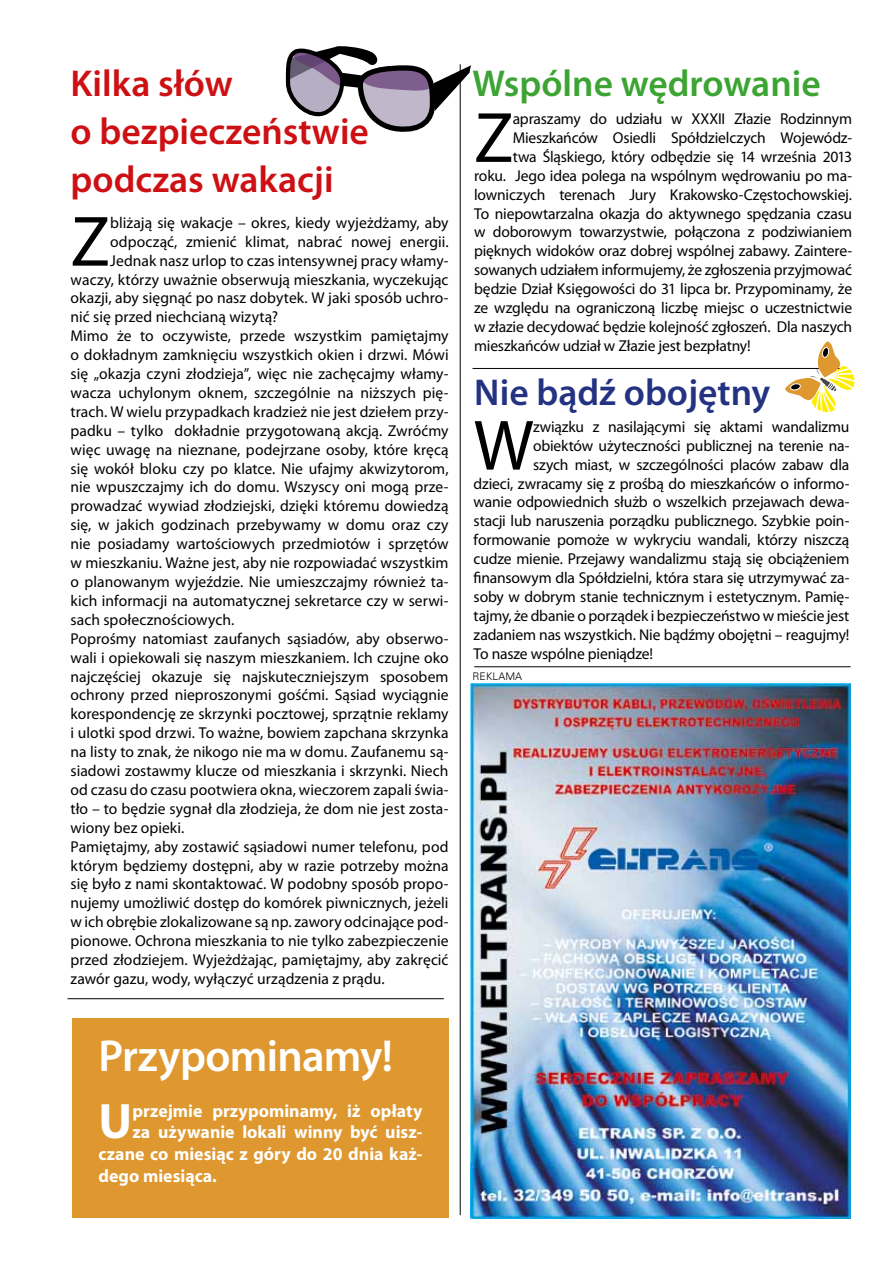
<style>
.page{position:relative;width:893px;height:1263px;background:#fff}
.page>*{position:absolute;margin:0;border:0;box-sizing:border-box;transform-origin:0 0}
.t1{font:71.85px "Myriad Pro";color:#000}
.t2{font:700 50.1px "Myriad Pro";color:#fff}
.t3{font:600 45px "Myriad Pro";letter-spacing:-.02em;color:#fff}
.t4{font:600 37.5px/48px "Myriad Pro";color:#cd1013}
.t5{font:600 37.5px "Myriad Pro";color:#3ca432}
.t6{font:600 37.5px "Myriad Pro";color:#243282}
.t7{font:700 18px "Myriad Pro";color:#fff}
.t8{font:15.75px "Myriad Pro";color:#000}
.t9{font:10.5px "USA Light";letter-spacing:.01em;color:#000}
</style>
<div class="page">
<img style="left:67px;top:46px;width:788px;height:1173px">
<h3 class="t4" style="left:71px;top:58px;width:300px">Kilka słów<br>o bezpieczeństwie podczas wakacji</h3>
<h1 class="t1" style="left:71px;top:197px;width:41px">Z</h1>
<p class="t8" style="left:110px;top:213px;width:340px">bliżają się wakacje – okres, kiedy wyjeżdżamy, aby</p>
<p class="t8" style="left:110px;top:232px;width:340px">odpocząć, zmienić klimat, nabrać nowej energii.</p>
<p class="t8" style="left:110px;top:251px;width:340px">Jednak nasz urlop to czas intensywnej pracy włamy-</p>
<p class="t8" style="left:71px;top:270px;width:379px">waczy, którzy uważnie obserwują mieszkania, wyczekując</p>
<p class="t8" style="left:71px;top:288px;width:380px">okazji, aby sięgnąć po nasz dobytek. W jaki sposób uchro-</p>
<p class="t8" style="left:71px;top:307px;width:209px">nić się przed niechcianą wizytą?</p>
<p class="t8" style="left:71px;top:326px;width:379px">Mimo że to oczywiste, przede wszystkim pamiętajmy</p>
<p class="t8" style="left:71px;top:345px;width:380px">o dokładnym zamknięciu wszystkich okien i drzwi. Mówi</p>
<p class="t8" style="left:71px;top:364px;width:380px">się „okazja czyni złodzieja”, więc nie zachęcajmy włamy-</p>
<p class="t8" style="left:71px;top:383px;width:380px">wacza uchylonym oknem, szczególnie na niższych pię-</p>
<p class="t8" style="left:71px;top:402px;width:380px">trach. W wielu przypadkach kradzież nie jest dziełem przy-</p>
<p class="t8" style="left:71px;top:421px;width:379px">padku – tylko dokładnie przygotowaną akcją. Zwróćmy</p>
<p class="t8" style="left:71px;top:440px;width:380px">więc uwagę na nieznane, podejrzane osoby, które kręcą</p>
<p class="t8" style="left:71px;top:459px;width:379px">się wokół bloku czy po klatce. Nie ufajmy akwizytorom,</p>
<p class="t8" style="left:71px;top:477px;width:380px">nie wpuszczajmy ich do domu. Wszyscy oni mogą prze-</p>
<p class="t8" style="left:71px;top:496px;width:380px">prowadzać wywiad złodziejski, dzięki któremu dowiedzą</p>
<p class="t8" style="left:71px;top:515px;width:380px">się, w jakich godzinach przebywamy w domu oraz czy</p>
<p class="t8" style="left:71px;top:534px;width:379px">nie posiadamy wartościowych przedmiotów i sprzętów</p>
<p class="t8" style="left:71px;top:553px;width:379px">w mieszkaniu. Ważne jest, aby nie rozpowiadać wszystkim</p>
<p class="t8" style="left:71px;top:572px;width:380px">o planowanym wyjeździe. Nie umieszczajmy również ta-</p>
<p class="t8" style="left:71px;top:591px;width:380px">kich informacji na automatycznej sekretarce czy w serwi-</p>
<p class="t8" style="left:71px;top:610px;width:165px">sach społecznościowych.</p>
<p class="t8" style="left:71px;top:629px;width:380px">Poprośmy natomiast zaufanych sąsiadów, aby obserwo-</p>
<p class="t8" style="left:71px;top:648px;width:379px">wali i opiekowali się naszym mieszkaniem. Ich czujne oko</p>
<p class="t8" style="left:71px;top:666px;width:379px">najczęściej okazuje się najskuteczniejszym sposobem</p>
<p class="t8" style="left:71px;top:685px;width:379px">ochrony przed nieproszonymi gośćmi. Sąsiad wyciągnie</p>
<p class="t8" style="left:71px;top:704px;width:379px">korespondencję ze skrzynki pocztowej, sprzątnie reklamy</p>
<p class="t8" style="left:71px;top:723px;width:379px">i ulotki spod drzwi. To ważne, bowiem zapchana skrzynka</p>
<p class="t8" style="left:71px;top:742px;width:380px">na listy to znak, że nikogo nie ma w domu. Zaufanemu są-</p>
<p class="t8" style="left:71px;top:761px;width:379px">siadowi zostawmy klucze od mieszkania i skrzynki. Niech</p>
<p class="t8" style="left:71px;top:780px;width:380px">od czasu do czasu pootwiera okna, wieczorem zapali świa-</p>
<p class="t8" style="left:71px;top:799px;width:380px">tło – to będzie sygnał dla złodzieja, że dom nie jest zosta-</p>
<p class="t8" style="left:71px;top:818px;width:115px">wiony bez opieki.</p>
<p class="t8" style="left:71px;top:837px;width:379px">Pamiętajmy, aby zostawić sąsiadowi numer telefonu, pod</p>
<p class="t8" style="left:71px;top:855px;width:379px">którym będziemy dostępni, aby w razie potrzeby można</p>
<p class="t8" style="left:71px;top:874px;width:380px">się było z nami skontaktować. W podobny sposób propo-</p>
<p class="t8" style="left:71px;top:893px;width:379px">nujemy umożliwić dostęp do komórek piwnicznych, jeżeli</p>
<p class="t8" style="left:71px;top:912px;width:380px">w ich obrębie zlokalizowane są np. zawory odcinające pod-</p>
<p class="t8" style="left:71px;top:931px;width:380px">pionowe. Ochrona mieszkania to nie tylko zabezpieczenie</p>
<p class="t8" style="left:71px;top:950px;width:379px">przed złodziejem. Wyjeżdżając, pamiętajmy, aby zakręcić</p>
<p class="t8" style="left:71px;top:969px;width:316px">zawór gazu, wody, wyłączyć urządzenia z prądu.</p>
<h3 class="t3" style="left:98px;top:1027px;width:296px">Przypominamy!</h3>
<h2 class="t2" style="left:98px;top:1089px;width:35px">U</h2>
<p class="t7" style="left:132px;top:1099px;width:291px">przejmie przypominamy, iż opłaty</p>
<p class="t7" style="left:132px;top:1120px;width:292px">za używanie lokali winny być uisz-</p>
<p class="t7" style="left:98px;top:1142px;width:325px">czane co miesiąc z góry do 20 dnia każ-</p>
<p class="t7" style="left:98px;top:1164px;width:120px">dego miesiąca.</p>
<h3 class="t5" style="left:472px;top:59px;width:350px">Wspólne wędrowanie</h3>
<h1 class="t1" style="left:474px;top:93px;width:41px">Z</h1>
<p class="t8" style="left:513px;top:109px;width:341px">apraszamy do udziału w XXXII Złazie Rodzinnym</p>
<p class="t8" style="left:513px;top:128px;width:341px">Mieszkańców Osiedli Spółdzielczych Wojewódz-</p>
<p class="t8" style="left:513px;top:147px;width:341px">twa Śląskiego, który odbędzie się 14 września 2013</p>
<p class="t8" style="left:474px;top:166px;width:380px">roku. Jego idea polega na wspólnym wędrowaniu po ma-</p>
<p class="t8" style="left:474px;top:185px;width:379px">lowniczych terenach Jury Krakowsko-Częstochowskiej.</p>
<p class="t8" style="left:474px;top:204px;width:380px">To niepowtarzalna okazja do aktywnego spędzania czasu</p>
<p class="t8" style="left:474px;top:222px;width:379px">w doborowym towarzystwie, połączona z podziwianiem</p>
<p class="t8" style="left:474px;top:241px;width:380px">pięknych widoków oraz dobrej wspólnej zabawy. Zaintere-</p>
<p class="t8" style="left:474px;top:260px;width:379px">sowanych udziałem informujemy, że zgłoszenia przyjmować</p>
<p class="t8" style="left:474px;top:279px;width:379px">będzie Dział Księgowości do 31 lipca br. Przypominamy, że</p>
<p class="t8" style="left:474px;top:298px;width:380px">ze względu na ograniczoną liczbę miejsc o uczestnictwie</p>
<p class="t8" style="left:474px;top:317px;width:379px">w złazie decydować będzie kolejność zgłoszeń. Dla naszych</p>
<p class="t8" style="left:474px;top:336px;width:278px">mieszkańców udział w Złazie jest bezpłatny!</p>
<h3 class="t6" style="left:474px;top:369px;width:298px">Nie bądź obojętny</h3>
<h1 class="t1" style="left:474px;top:401px;width:62px">W</h1>
<p class="t8" style="left:533px;top:417px;width:318px">związku z nasilającymi się aktami wandalizmu</p>
<p class="t8" style="left:533px;top:436px;width:318px">obiektów użyteczności publicznej na terenie na-</p>
<p class="t8" style="left:533px;top:455px;width:318px">szych miast, w szczególności placów zabaw dla</p>
<p class="t8" style="left:474px;top:473px;width:377px">dzieci, zwracamy się z prośbą do mieszkańców o informo-</p>
<p class="t8" style="left:474px;top:492px;width:377px">wanie odpowiednich służb o wszelkich przejawach dewa-</p>
<p class="t8" style="left:474px;top:511px;width:377px">stacji lub naruszenia porządku publicznego. Szybkie poin-</p>
<p class="t8" style="left:474px;top:530px;width:377px">formowanie pomoże w wykryciu wandali, którzy niszczą</p>
<p class="t8" style="left:474px;top:549px;width:377px">cudze mienie. Przejawy wandalizmu stają się obciążeniem</p>
<p class="t8" style="left:474px;top:568px;width:377px">finansowym dla Spółdzielni, która stara się utrzymywać za-</p>
<p class="t8" style="left:474px;top:587px;width:377px">soby w dobrym stanie technicznym i estetycznym. Pamię-</p>
<p class="t8" style="left:474px;top:606px;width:377px">tajmy, że dbanie o porządek i bezpieczeństwo w mieście jest</p>
<p class="t8" style="left:474px;top:625px;width:377px">zadaniem nas wszystkich. Nie bądźmy obojętni – reagujmy!</p>
<p class="t8" style="left:474px;top:644px;width:181px">To nasze wspólne pieniądze!</p>
<p class="t9" style="left:472px;top:670px;width:51px">REKLAMA</p>
</div>
